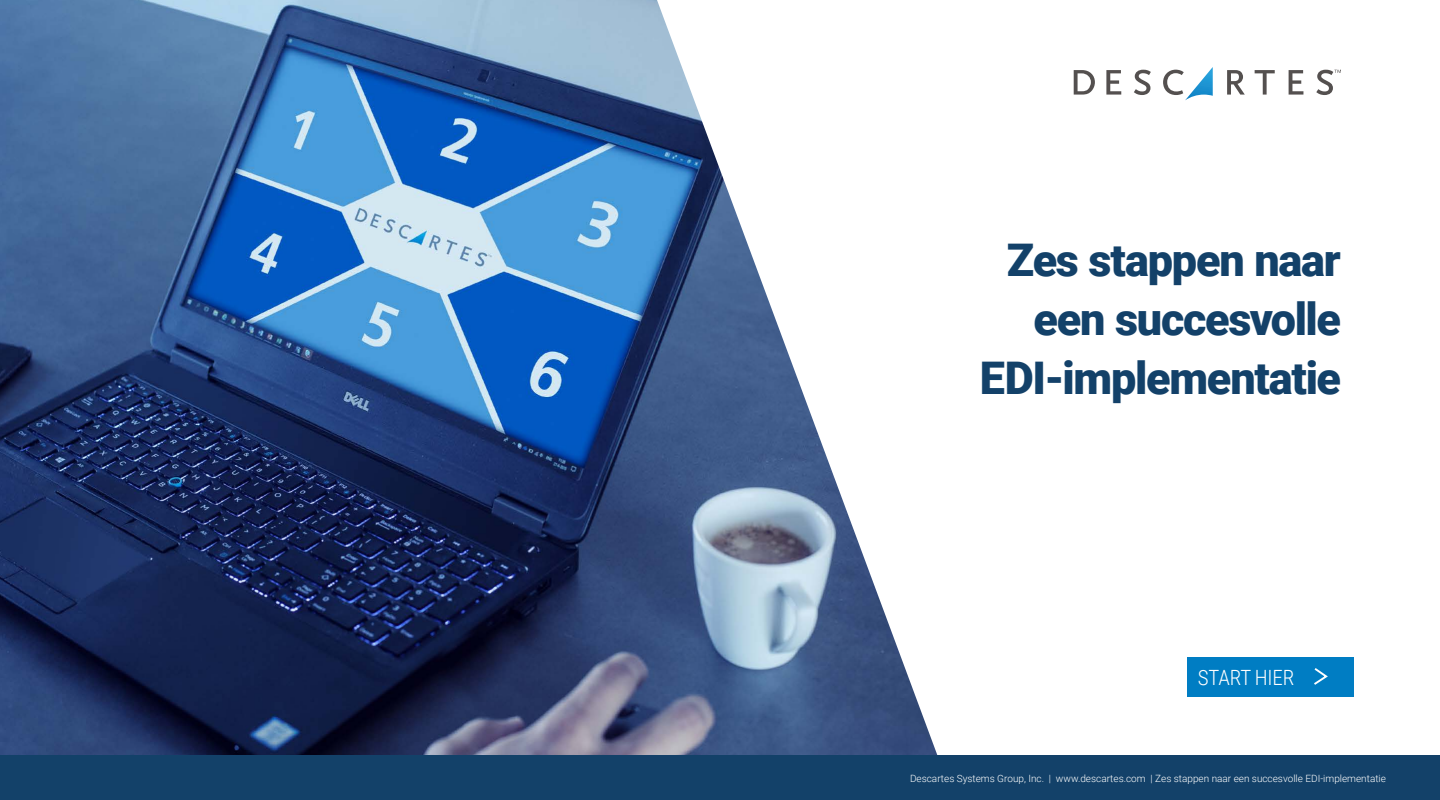
<style>
.page{position:relative;width:1440px;height:800px;background:#fff}
.page>*{position:absolute;margin:0;border:0;box-sizing:border-box;transform-origin:0 0}
.t1{font:900 45px/59px "Roboto";letter-spacing:-.03em;color:#134169;text-align:right}
.t2{font:300 21px "Roboto Condensed";letter-spacing:-.005em;color:#fff}
.t3{font:300 10px "Roboto";color:#fff}
</style>
<div class="page">
<img style="left:0;top:0;width:952px;height:756px">
<div style="left:1187px;top:657px;width:166px;height:40px;background:#007dc3"></div>
<svg style="left:1314px;top:668px;width:14px;height:17px"></svg>
<svg style="left:1106px;top:70px;width:15px;height:25px"></svg>
<svg style="left:1134px;top:70px;width:17px;height:25px"></svg>
<svg style="left:1163px;top:67px;width:50px;height:33px"></svg>
<svg style="left:1074px;top:70px;width:21px;height:25px"></svg>
<svg style="left:1227px;top:70px;width:18px;height:25px"></svg>
<svg style="left:1255px;top:70px;width:20px;height:25px"></svg>
<svg style="left:1289px;top:70px;width:14px;height:25px"></svg>
<svg style="left:1316px;top:70px;width:25px;height:25px"></svg>
<div style="left:0;top:756px;width:1440px;height:44px;background:#134169"></div>
<h1 class="t1" style="left:980px;top:229px;width:363px">Zes stappen naar een succesvolle<br>EDI-implementatie</h1>
<h2 class="t2" style="left:1198px;top:663px;width:98px">START HIER</h2>
<p class="t3" style="left:910px;top:771px;width:477px">Descartes Systems Group, Inc. | www.descartes.com | Zes stappen naar een succesvolle EDI-implementatie</p>
</div>
